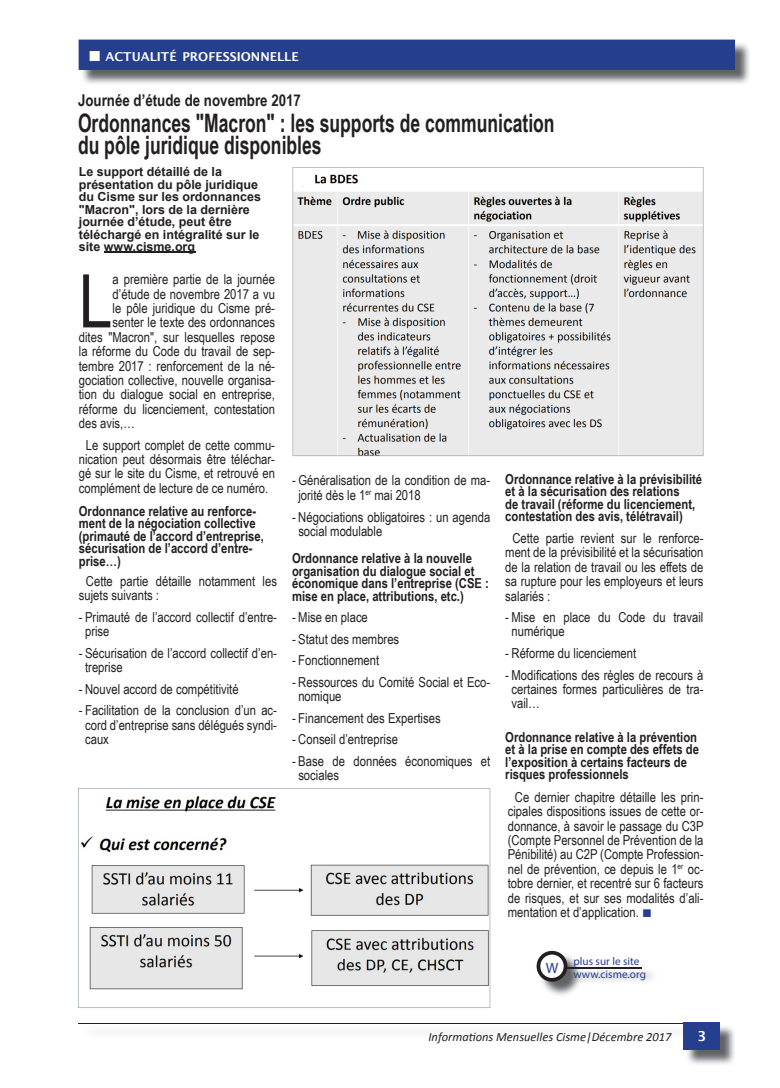
<style>
.page{position:relative;width:780px;height:1088px;background:#fff}
.page>*{position:absolute;margin:0;border:0;box-sizing:border-box;transform-origin:0 0}
.t1{font:74px "Arial Narrow";color:#231f20}
.t2{font:700 25.38px/22.5px "Arial Narrow";color:#231f20;scale:.84 1}
.t3{font:700 16.25px "Arial Narrow";color:#231f20}
.t4{font:15px "Myriad Pro";color:#253f8e}
.t5{font:13.75px/14.4px "Arial Narrow";color:#231f20}
.t6{font:700 13.75px/12.5px "Arial Narrow";color:#231f20}
.t7{font:600 13.75px "Lucida Sans";color:#fff}
.t8{font:700 12.5px/12.5px "Arial";color:#231f20}
.t9{font:italic 12.5px "Calibri";color:#231f20}
.t10{font:600 12.25px "Lucida Sans";color:#fff}
.t11{font:11.25px/13.5px "Myriad Pro";color:#253f8e}
.s1{color:#253f8e}
</style>
<div class="page">
<hr style="left:79px;top:1023px;width:605px;height:1px;background:#231f20">
<img style="left:687px;top:1026px;width:48px;height:38px">
<div style="left:684px;top:1022px;width:36px;height:28px;background:#253f8e"></div>
<img style="left:82px;top:42px;width:667px;height:42px">
<hr style="left:104px;top:252px;width:91px;height:1px;background:#231f20">
<img style="left:542px;top:956px;width:41px;height:39px">
<svg style="left:536px;top:951px;width:31px;height:31px"></svg>
<img style="left:570px;top:969px;width:83px;height:14px">
<hr style="left:567px;top:967px;width:75px;height:1px;background:#231f20">
<svg style="left:292px;top:167px;width:411px;height:289px;background:#dcdcdc"></svg>
<svg style="left:78px;top:788px;width:412px;height:220px"></svg>
<div style="left:79px;top:40px;width:656px;height:30px;background:#253f8e"></div>
<p class="t10" style="left:105px;top:50px;width:195px">ACTUALITÉ PROFESSIONNELLE</p>
<p class="t3" style="left:78px;top:88px;width:224px">Journée d’étude de novembre 2017</p>
<h2 class="t2" style="left:78px;top:110px;width:569px">Ordonnances "Macron" : les supports de communication du pôle juridique disponibles</h2>
<p class="t8" style="left:79px;top:166px;width:183px">Le support détaillé de la présentation du pôle juridique du Cisme sur les ordonnances "Macron", lors de la dernière journée d’étude, peut être téléchargé en intégralité sur le site www.cisme.org</p>
<h1 class="t1" style="left:79px;top:247px;width:35px">L</h1>
<p class="t5" style="left:113px;top:272px;width:164px">a première partie de la journée</p>
<p class="t5" style="left:113px;top:286px;width:164px">d’étude de novembre 2017 a vu</p>
<p class="t5" style="left:113px;top:300px;width:164px">le pôle juridique du Cisme pré-</p>
<p class="t5" style="left:113px;top:315px;width:164px">senter le texte des ordonnances</p>
<p class="t5" style="left:79px;top:329px;width:198px">dites "Macron", sur lesquelles repose</p>
<p class="t5" style="left:79px;top:344px;width:198px">la réforme du Code du travail de sep-</p>
<p class="t5" style="left:79px;top:358px;width:198px">tembre 2017 : renforcement de la né-</p>
<p class="t5" style="left:79px;top:372px;width:198px">gociation collective, nouvelle organisa-</p>
<p class="t5" style="left:79px;top:387px;width:198px">tion du dialogue social en entreprise,</p>
<p class="t5" style="left:79px;top:401px;width:198px">réforme du licenciement, contestation</p>
<p class="t5" style="left:79px;top:415px;width:57px">des avis,…</p>
<p class="t5" style="left:79px;top:437px;width:198px;text-align:center">Le support complet de cette commu&shy;nication peut désormais être téléchar&shy;gé sur le site du Cisme, et retrouvé en complément de lecture de ce numéro.</p>
<p class="t6" style="left:79px;top:504px;width:186px">Ordonnance relative au renforce&shy;ment de la négociation collective (primauté de l’accord d’entreprise, sécurisation de l’accord d’entre&shy;prise…)</p>
<p class="t5" style="left:79px;top:573px;width:200px;text-indent:7px">Cette partie détaille notamment les sujets suivants :</p>
<p class="t5" style="left:85px;top:609px;width:193px;text-indent:-6px">- Primauté de l’accord collectif d’entre&shy;prise</p>
<p class="t5" style="left:85px;top:645px;width:193px;text-indent:-6px">- Sécurisation de l’accord collectif d’en&shy;treprise</p>
<p class="t5" style="left:79px;top:681px;width:161px">- Nouvel accord de compétitivité</p>
<p class="t5" style="left:85px;top:703px;width:193px;text-align:justify;text-indent:-6px">- Facilitation de la conclusion d’un ac&shy;cord d’entreprise sans délégués syndi&shy;caux</p>
<p class="t6" style="left:505px;top:472px;width:198px">Ordonnance relative à la prévisibilité et à la sécurisation des relations<br>de travail (réforme du licenciement, contestation des avis, télétravail)</p>
<p class="t5" style="left:505px;top:530px;width:200px;text-align:justify;text-indent:7px">Cette partie revient sur le renforce&shy;ment de la prévisibilité et la sécurisation de la relation de travail ou les effets de sa rupture pour les employeurs et leurs salariés :</p>
<p class="t5" style="left:511px;top:609px;width:193px;text-indent:-6px">- Mise en place du Code du travail numérique</p>
<p class="t5" style="left:505px;top:645px;width:132px">- Réforme du licenciement</p>
<p class="t5" style="left:511px;top:667px;width:193px;text-align:justify;text-indent:-6px">- Modifications des règles de recours à certaines formes particulières de tra&shy;vail…</p>
<p class="t6" style="left:505px;top:730px;width:195px">Ordonnance relative à la prévention et à la prise en compte des effets de l’exposition à certains facteurs de risques professionnels</p>
<p class="t5" style="left:507px;top:789px;width:197px;text-align:justify;text-indent:7px">Ce dernier chapitre détaille les prin&shy;cipales dispositions issues de cette or&shy;donnance, à savoir le passage du C3P (Compte Personnel de Prévention de la Pénibilité) au C2P (Compte Profession&shy;nel de prévention, ce depuis le 1<sup>er</sup> oc&shy;tobre dernier, et recentré sur 6 facteurs de risques, et sur ses modalités d’ali&shy;mentation et d’application. <span class="s1">■</span></p>
<p class="t5" style="left:298px;top:473px;width:193px;text-indent:-6px">- Généralisation de la condition de ma&shy;jorité dès le 1<sup>er</sup> mai 2018</p>
<p class="t5" style="left:298px;top:509px;width:193px;text-indent:-6px">- Négociations obligatoires : un agenda social modulable</p>
<p class="t6" style="left:292px;top:551px;width:198px">Ordonnance relative à la nouvelle organisation du dialogue social et économique dans l’entreprise (CSE : mise en place, attributions, etc.)</p>
<p class="t5" style="left:292px;top:609px;width:77px">- Mise en place</p>
<p class="t5" style="left:292px;top:631px;width:109px">- Statut des membres</p>
<p class="t5" style="left:292px;top:653px;width:89px">- Fonctionnement</p>
<p class="t5" style="left:298px;top:674px;width:193px;text-indent:-6px">- Ressources du Comité Social et Eco&shy;nomique</p>
<p class="t5" style="left:292px;top:710px;width:150px">- Financement des Expertises</p>
<p class="t5" style="left:292px;top:732px;width:107px">- Conseil d’entreprise</p>
<p class="t5" style="left:298px;top:753px;width:193px;text-indent:-6px">- Base de données économiques et sociales</p>
<p class="t4" style="left:545px;top:958px;width:14px">W</p>
<p class="t11" style="left:573px;top:954px;width:74px">plus sur le site www.cisme.org</p>
<p class="t9" style="left:428px;top:1028px;width:244px">Informations Mensuelles Cisme|Décembre 2017</p>
<p class="t7" style="left:697px;top:1029px;width:10px">3</p>
</div>
